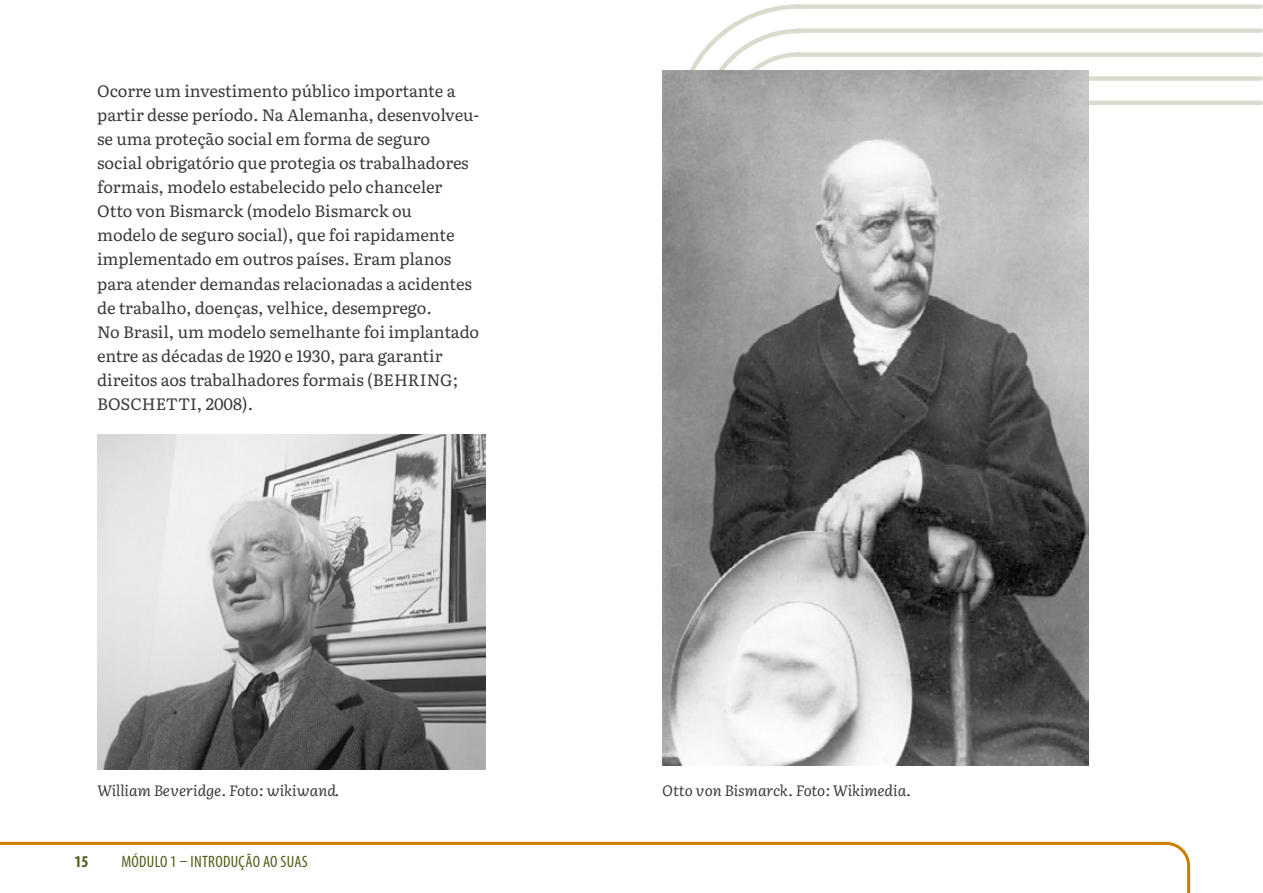
<style>
.page{position:relative;width:1263px;height:893px;background:#fff}
.page>*{position:absolute;margin:0;border:0;box-sizing:border-box;transform-origin:0 0}
.Corpo_de_texto{font:16.5px/24.2px "Literata";letter-spacing:-.005em;color:#3c3c3b}
.t1{font:condensed 16.5px "Myriad Pro";letter-spacing:.02em;color:#535c1a}
.t2{font:700 condensed 16.5px "Myriad Pro";color:#535c1a}
.Legenda{font:italic 15px "Literata";color:#3c3c3b}
</style>
<div class="page">
<svg style="left:0;top:841px;width:1191px;height:52px"></svg>
<svg style="left:690px;top:4px;width:573px;height:101px"></svg>
<img style="left:97px;top:434px;width:389px;height:335px">
<img style="left:662px;top:70px;width:427px;height:696px">
<p class="Corpo_de_texto" style="left:97px;top:77px;width:384px">Ocorre um investimento público importante a partir desse período. Na Alemanha, desenvolveu&shy;se uma proteção social em forma de seguro social obrigatório que protegia os trabalhadores formais, modelo estabelecido pelo chanceler Otto von Bismarck (modelo Bismarck ou<br>modelo de seguro social), que foi rapidamente implementado em outros países. Eram planos para atender demandas relacionadas a acidentes de trabalho, doenças, velhice, desemprego.</p>
<p class="Corpo_de_texto" style="left:97px;top:319px;width:384px">No Brasil, um modelo semelhante foi implantado entre as décadas de 1920 e 1930, para garantir direitos aos trabalhadores formais (BEHRING; BOSCHETTI, 2008).</p>
<p class="Legenda" style="left:97px;top:779px;width:244px">William Beveridge. Foto: wikiwand.</p>
<p class="Legenda" style="left:662px;top:779px;width:250px">Otto von Bismarck. Foto: Wikimedia.</p>
<p class="t2" style="left:74px;top:851px;width:16px">15</p>
<p class="t1" style="left:121px;top:851px;width:188px">MÓDULO 1 – INTRODUÇÃO AO SUAS</p>
</div>
